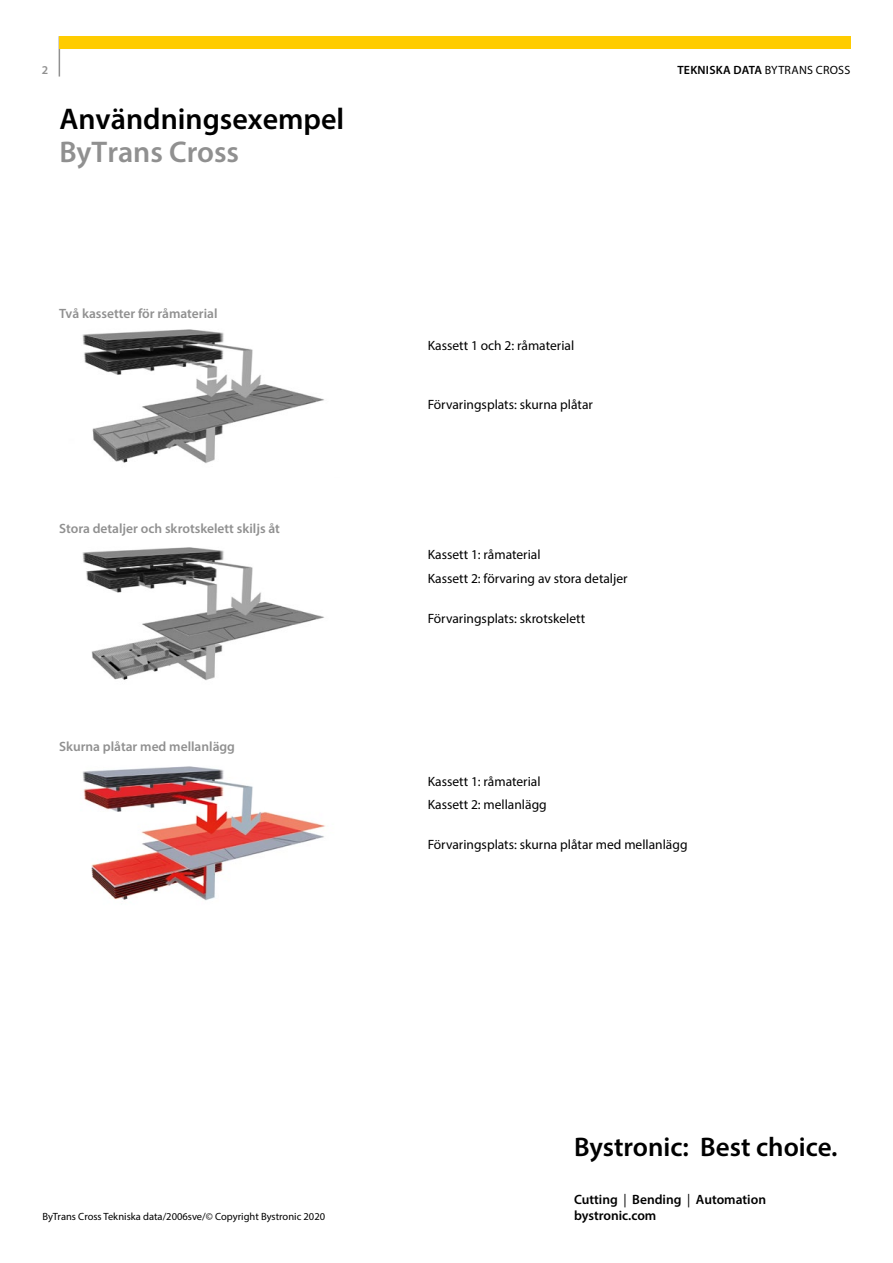
<style>
.page{position:relative;width:893px;height:1263px;background:#fff}
.page>*{position:absolute;margin:0;border:0;box-sizing:border-box;transform-origin:0 0}
.Titel_d{font:600 30px "Myriad Pro";color:#000}
.Titel_d-2{font:600 30px "Myriad Pro";color:#909090}
.t1{font:600 27px "Myriad Pro";color:#000}
.Lauftext{font:13.5px "Myriad Pro";color:#000}
.Lauftext-2{font:600 13.5px "Myriad Pro";color:#909090}
.t2{font:600 13.5px "Myriad Pro";color:#000}
.t3{font:600 12px "Myriad Pro";letter-spacing:.02em;color:#000}
.t4{font:600 12px "Myriad Pro";color:#909090}
.t5{font:10.5px "Myriad Pro";color:#000}
.s1{font-weight:400}
</style>
<div class="page">
<hr style="left:59px;top:36px;width:1px;height:41px;background:#909090">
<div style="left:59px;top:36px;width:791px;height:13px;background:#fc0"></div>
<img style="left:82px;top:766px;width:243px;height:135px">
<img style="left:82px;top:547px;width:242px;height:133px">
<img style="left:82px;top:329px;width:242px;height:134px">
<p class="t4" style="left:42px;top:63px;width:8px">2</p>
<p class="Titel_d" style="left:59px;top:100px;width:286px">Användningsexempel</p>
<p class="Titel_d-2" style="left:59px;top:133px;width:181px">ByTrans Cross</p>
<p class="Lauftext-2" style="left:59px;top:305px;width:160px">Två kassetter för råmaterial</p>
<p class="Lauftext-2" style="left:59px;top:520px;width:222px">Stora detaljer och skrotskelett skiljs åt</p>
<p class="Lauftext-2" style="left:59px;top:738px;width:177px">Skurna plåtar med mellanlägg</p>
<p class="t3" style="left:677px;top:63px;width:174px">TEKNISKA DATA <span class="s1">BYTRANS CROSS</span></p>
<p class="Lauftext" style="left:428px;top:337px;width:148px">Kassett 1 och 2: råmaterial</p>
<p class="Lauftext" style="left:428px;top:396px;width:167px">Förvaringsplats: skurna plåtar</p>
<p class="Lauftext" style="left:428px;top:546px;width:114px">Kassett 1: råmaterial</p>
<p class="Lauftext" style="left:428px;top:570px;width:201px">Kassett 2: förvaring av stora detaljer</p>
<p class="Lauftext" style="left:428px;top:610px;width:159px">Förvaringsplats: skrotskelett</p>
<p class="Lauftext" style="left:428px;top:773px;width:114px">Kassett 1: råmaterial</p>
<p class="Lauftext" style="left:428px;top:796px;width:121px">Kassett 2: mellanlägg</p>
<p class="Lauftext" style="left:428px;top:836px;width:261px">Förvaringsplats: skurna plåtar med mellanlägg</p>
<p class="t5" style="left:43px;top:1210px;width:284px">ByTrans Cross Tekniska data/2006sve/© Copyright Bystronic 2020</p>
<p class="t1" style="left:574px;top:1129px;width:265px">Bystronic: Best choice.</p>
<p class="t2" style="left:574px;top:1191px;width:193px">Cutting <span class="s1">|</span> Bending <span class="s1">|</span> Automation</p>
<p class="t2" style="left:574px;top:1207px;width:84px">bystronic.com</p>
</div>
